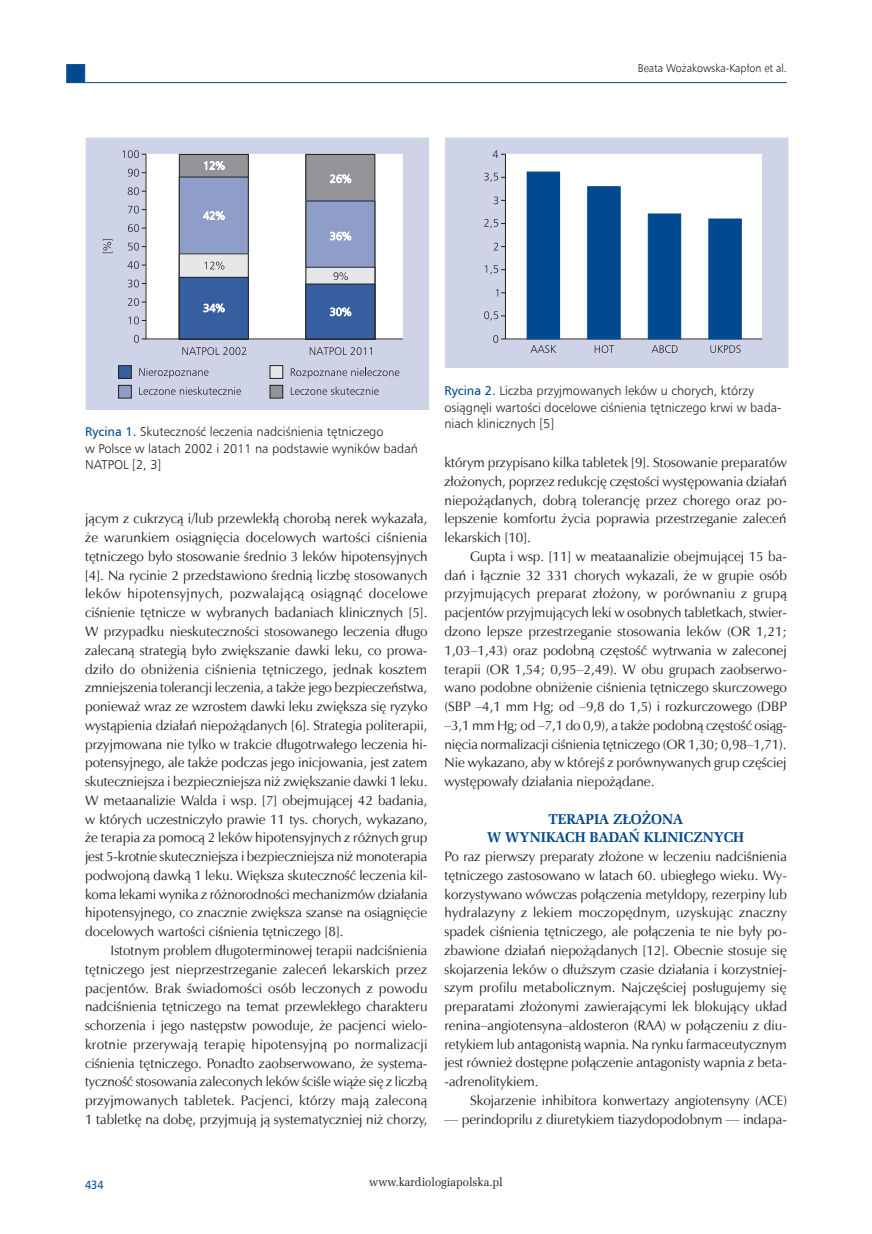
<style>
.page{position:relative;width:872px;height:1234px;background:#fff}
.page>*{position:absolute;margin:0;border:0;box-sizing:border-box;transform-origin:0 0}
._06_Srodtytul_1{font:700 14.25px/18.8px "Zapf Ellipt EU";color:#014990;text-align:center}
._09_Tekst_pierwszy_P{font:13.65px/18.8px "Zapf Humnst EU";color:#231f20;text-align:justify}
._09_Tekst_PL{font:13.65px/18.8px "Zapf Humnst EU";color:#231f20;text-align:justify}
._26_Rycina_podpis{font:12.75px/16.5px "Humnst 777 Lt EU";color:#231f20}
.t1{font:12px "Zapf Ellipt EU";color:#231f20;scale:.95 1}
.t2{font:12px "Humnst 777 EU";color:#014990;scale:.9 1}
.t3{font:11.25px "Humnst 777 Lt EU";color:#231f20;scale:.95 1}
.s1{font-family:"Humnst 777 EU";color:#014990}
</style>
<div class="page">
<hr style="left:85px;top:82px;width:702px;height:1px;background:#014990">
<div style="left:66px;top:64px;width:19px;height:19px;background:#014990;border:1px solid #014990"></div>
<div style="left:86px;top:138px;width:342px;height:271px;background:#ced3e7"></div>
<svg style="left:128px;top:298px;width:17px;height:8px"></svg>
<svg style="left:134px;top:335px;width:12px;height:8px"></svg>
<svg style="left:182px;top:347px;width:64px;height:8px"></svg>
<svg style="left:310px;top:347px;width:62px;height:8px"></svg>
<svg style="left:139px;top:368px;width:69px;height:10px"></svg>
<svg style="left:291px;top:368px;width:108px;height:10px"></svg>
<svg style="left:139px;top:386px;width:102px;height:9px"></svg>
<svg style="left:291px;top:386px;width:87px;height:9px"></svg>
<svg style="left:103px;top:239px;width:9px;height:14px"></svg>
<svg style="left:128px;top:242px;width:17px;height:8px"></svg>
<svg style="left:127px;top:261px;width:18px;height:8px"></svg>
<svg style="left:128px;top:279px;width:17px;height:8px"></svg>
<svg style="left:128px;top:316px;width:17px;height:8px"></svg>
<svg style="left:128px;top:224px;width:17px;height:8px"></svg>
<svg style="left:128px;top:206px;width:17px;height:7px"></svg>
<svg style="left:128px;top:187px;width:17px;height:8px"></svg>
<svg style="left:128px;top:169px;width:17px;height:8px"></svg>
<svg style="left:122px;top:150px;width:23px;height:8px"></svg>
<div style="left:145px;top:153px;width:258px;height:186px;background:#fff"></div>
<div style="left:306px;top:154px;width:69px;height:185px;background:#939598"></div>
<div style="left:305px;top:154px;width:70px;height:185px;border:1px solid #231f20"></div>
<div style="left:270px;top:385px;width:13px;height:13px;background:#939598"></div>
<div style="left:270px;top:385px;width:13px;height:13px;border:1px solid #231f20"></div>
<div style="left:179px;top:154px;width:69px;height:185px;background:#939598"></div>
<div style="left:306px;top:201px;width:69px;height:138px;background:#8e9ec8"></div>
<div style="left:119px;top:385px;width:12px;height:13px;background:#8e9ec8"></div>
<div style="left:118px;top:385px;width:14px;height:13px;border:1px solid #231f20"></div>
<div style="left:179px;top:177px;width:69px;height:162px;background:#8e9ec8"></div>
<div style="left:179px;top:177px;width:70px;height:162px;border:1px solid #231f20"></div>
<div style="left:306px;top:267px;width:69px;height:72px;background:#e6e7e9"></div>
<div style="left:305px;top:267px;width:70px;height:72px;border:1px solid #231f20"></div>
<div style="left:270px;top:365px;width:13px;height:13px;background:#e6e7e9"></div>
<div style="left:270px;top:365px;width:13px;height:13px;border:1px solid #231f20"></div>
<div style="left:179px;top:254px;width:69px;height:85px;background:#e6e7e9"></div>
<div style="left:179px;top:253px;width:70px;height:86px;border:1px solid #231f20"></div>
<div style="left:306px;top:284px;width:69px;height:55px;background:#365fa0"></div>
<div style="left:305px;top:283px;width:70px;height:56px;border:1px solid #231f20"></div>
<div style="left:119px;top:365px;width:12px;height:13px;background:#365fa0"></div>
<div style="left:118px;top:365px;width:14px;height:13px;border:1px solid #231f20"></div>
<div style="left:179px;top:277px;width:69px;height:62px;background:#365fa0"></div>
<div style="left:179px;top:277px;width:70px;height:62px;border:1px solid #231f20"></div>
<svg style="left:330px;top:174px;width:22px;height:9px"></svg>
<svg style="left:204px;top:161px;width:21px;height:9px"></svg>
<svg style="left:329px;top:231px;width:23px;height:10px"></svg>
<svg style="left:203px;top:211px;width:22px;height:9px"></svg>
<svg style="left:329px;top:307px;width:23px;height:9px"></svg>
<svg style="left:203px;top:303px;width:22px;height:9px"></svg>
<svg style="left:333px;top:272px;width:15px;height:8px"></svg>
<svg style="left:204px;top:261px;width:20px;height:8px"></svg>
<div style="left:445px;top:138px;width:343px;height:229px;background:#ced3e7"></div>
<svg style="left:485px;top:265px;width:20px;height:9px"></svg>
<svg style="left:484px;top:219px;width:21px;height:9px"></svg>
<svg style="left:484px;top:173px;width:21px;height:9px"></svg>
<svg style="left:493px;top:196px;width:12px;height:8px"></svg>
<svg style="left:494px;top:243px;width:11px;height:7px"></svg>
<svg style="left:496px;top:289px;width:9px;height:7px"></svg>
<svg style="left:484px;top:311px;width:21px;height:9px"></svg>
<svg style="left:493px;top:335px;width:12px;height:8px"></svg>
<svg style="left:530px;top:345px;width:26px;height:8px"></svg>
<svg style="left:594px;top:345px;width:20px;height:8px"></svg>
<svg style="left:651px;top:345px;width:26px;height:8px"></svg>
<svg style="left:710px;top:345px;width:30px;height:8px"></svg>
<svg style="left:493px;top:150px;width:12px;height:8px"></svg>
<div style="left:505px;top:153px;width:258px;height:186px;background:#fff"></div>
<div style="left:527px;top:172px;width:32px;height:167px;background:#014990"></div>
<div style="left:527px;top:172px;width:33px;height:167px;border:1px solid #014990"></div>
<div style="left:587px;top:186px;width:33px;height:153px;background:#014990;border:1px solid #014990"></div>
<div style="left:648px;top:213px;width:33px;height:126px;background:#014990;border:1px solid #014990"></div>
<div style="left:708px;top:218px;width:33px;height:121px;background:#014990;border:1px solid #014990"></div>
<p class="t3" style="left:638px;top:61px;width:158px">Beata Wożakowska-Kapłon et al.</p>
<p class="_26_Rycina_podpis" style="left:85px;top:423px;width:334px"><span class="s1">Rycina 1.</span> Skuteczność leczenia nadciśnienia tętniczego<br>w Polsce w latach 2002 i 2011 na podstawie wyników badań<br>NATPOL [2, 3]</p>
<p class="_09_Tekst_pierwszy_P" style="left:85px;top:509px;width:344px">jącym z cukrzycą i/lub przewlekłą chorobą nerek wykazała, że warunkiem osiągnięcia docelowych wartości ciśnienia tętniczego było stosowanie średnio 3 leków hipotensyjnych [4]. Na rycinie 2 przedstawiono średnią liczbę stosowanych leków hipotensyjnych, pozwalającą osiągnąć docelowe ciśnienie tętnicze w wybranych badaniach klinicznych [5].<br>W przypadku nieskuteczności stosowanego leczenia długo zalecaną strategią było zwiększanie dawki leku, co prowa&shy;dziło do obniżenia ciśnienia tętniczego, jednak kosztem zmniejszenia tolerancji leczenia, a także jego bezpieczeństwa, ponieważ wraz ze wzrostem dawki leku zwiększa się ryzyko wystąpienia działań niepożądanych [6]. Strategia politerapii, przyjmowana nie tylko w trakcie długotrwałego leczenia hi&shy;potensyjnego, ale także podczas jego inicjowania, jest zatem skuteczniejsza i bezpieczniejsza niż zwiększanie dawki 1 leku.<br>W metaanalizie Walda i wsp. [7] obejmującej 42 badania, w których uczestniczyło prawie 11 tys. chorych, wykazano, że terapia za pomocą 2 leków hipotensyjnych z różnych grup jest 5-krotnie skuteczniejsza i bezpieczniejsza niż monoterapia podwojoną dawką 1 leku. Większa skuteczność leczenia kil&shy;koma lekami wynika z różnorodności mechanizmów działania hipotensyjnego, co znacznie zwiększa szanse na osiągnięcie docelowych wartości ciśnienia tętniczego [8].</p>
<p class="_09_Tekst_PL" style="left:85px;top:940px;width:344px;text-indent:25px">Istotnym problem długoterminowej terapii nadciśnienia tętniczego jest nieprzestrzeganie zaleceń lekarskich przez pacjentów. Brak świadomości osób leczonych z powodu nadciśnienia tętniczego na temat przewlekłego charakteru schorzenia i jego następstw powoduje, że pacjenci wielo&shy;krotnie przerywają terapię hipotensyjną po normalizacji ciśnienia tętniczego. Ponadto zaobserwowano, że systema&shy;tyczność stosowania zaleconych leków ściśle wiąże się z liczbą przyjmowanych tabletek. Pacjenci, którzy mają zaleconą 1 tabletkę na dobę, przyjmują ją systematyczniej niż chorzy,</p>
<p class="_26_Rycina_podpis" style="left:444px;top:382px;width:338px"><span class="s1">Rycina 2.</span> Liczba przyjmowanych leków u chorych, którzy osiągnęli wartości docelowe ciśnienia tętniczego krwi w bada&shy;niach klinicznych [5]</p>
<p class="_09_Tekst_PL" style="left:444px;top:453px;width:344px">którym przypisano kilka tabletek [9]. Stosowanie preparatów złożonych, poprzez redukcję częstości występowania działań niepożądanych, dobrą tolerancję przez chorego oraz po&shy;lepszenie komfortu życia poprawia przestrzeganie zaleceń lekarskich [10].</p>
<p class="_09_Tekst_PL" style="left:444px;top:546px;width:344px;text-indent:26px">Gupta i wsp. [11] w meataanalizie obejmującej 15 ba&shy;dań i łącznie 32 331 chorych wykazali, że w grupie osób przyjmujących preparat złożony, w porównaniu z grupą pacjentów przyjmujących leki w osobnych tabletkach, stwier&shy;dzono lepsze przestrzeganie stosowania leków (OR 1,21; 1,03–1,43) oraz podobną częstość wytrwania w zaleconej terapii (OR 1,54; 0,95–2,49). W obu grupach zaobserwo&shy;wano podobne obniżenie ciśnienia tętniczego skurczowego (SBP –4,1 mm Hg; od –9,8 do 1,5) i rozkurczowego (DBP –3,1 mm Hg; od –7,1 do 0,9), a także podobną częstość osiąg&shy;nięcia normalizacji ciśnienia tętniczego (OR 1,30; 0,98–1,71).<br>Nie wykazano, aby w którejś z porównywanych grup częściej występowały działania niepożądane.</p>
<p class="_06_Srodtytul_1" style="left:487px;top:809px;width:259px">TERAPIA ZŁOŻONA<br>W WYNIKACH BADAŃ KLINICZNYCH</p>
<p class="_09_Tekst_pierwszy_P" style="left:444px;top:846px;width:344px">Po raz pierwszy preparaty złożone w leczeniu nadciśnienia tętniczego zastosowano w latach 60. ubiegłego wieku. Wy&shy;korzystywano wówczas połączenia metyldopy, rezerpiny lub hydralazyny z lekiem moczopędnym, uzyskując znaczny spadek ciśnienia tętniczego, ale połączenia te nie były po&shy;zbawione działań niepożądanych [12]. Obecnie stosuje się skojarzenia leków o dłuższym czasie działania i korzystniej&shy;szym profilu metabolicznym. Najczęściej posługujemy się preparatami złożonymi zawierającymi lek blokujący układ renina–angiotensyna–aldosteron (RAA) w połączeniu z diu&shy;retykiem lub antagonistą wapnia. Na rynku farmaceutycznym jest również dostępne połączenie antagonisty wapnia z beta--adrenolitykiem.</p>
<p class="_09_Tekst_PL" style="left:470px;top:1090px;width:318px">Skojarzenie inhibitora konwertazy angiotensyny (ACE)</p>
<p class="_09_Tekst_PL" style="left:444px;top:1109px;width:344px">— perindoprilu z diuretykiem tiazydopodobnym — indapa-</p>
<p class="t2" style="left:85px;top:1176px;width:22px">434</p>
<p class="t1" style="left:369px;top:1173px;width:142px">www.kardiologiapolska.pl</p>
</div>
